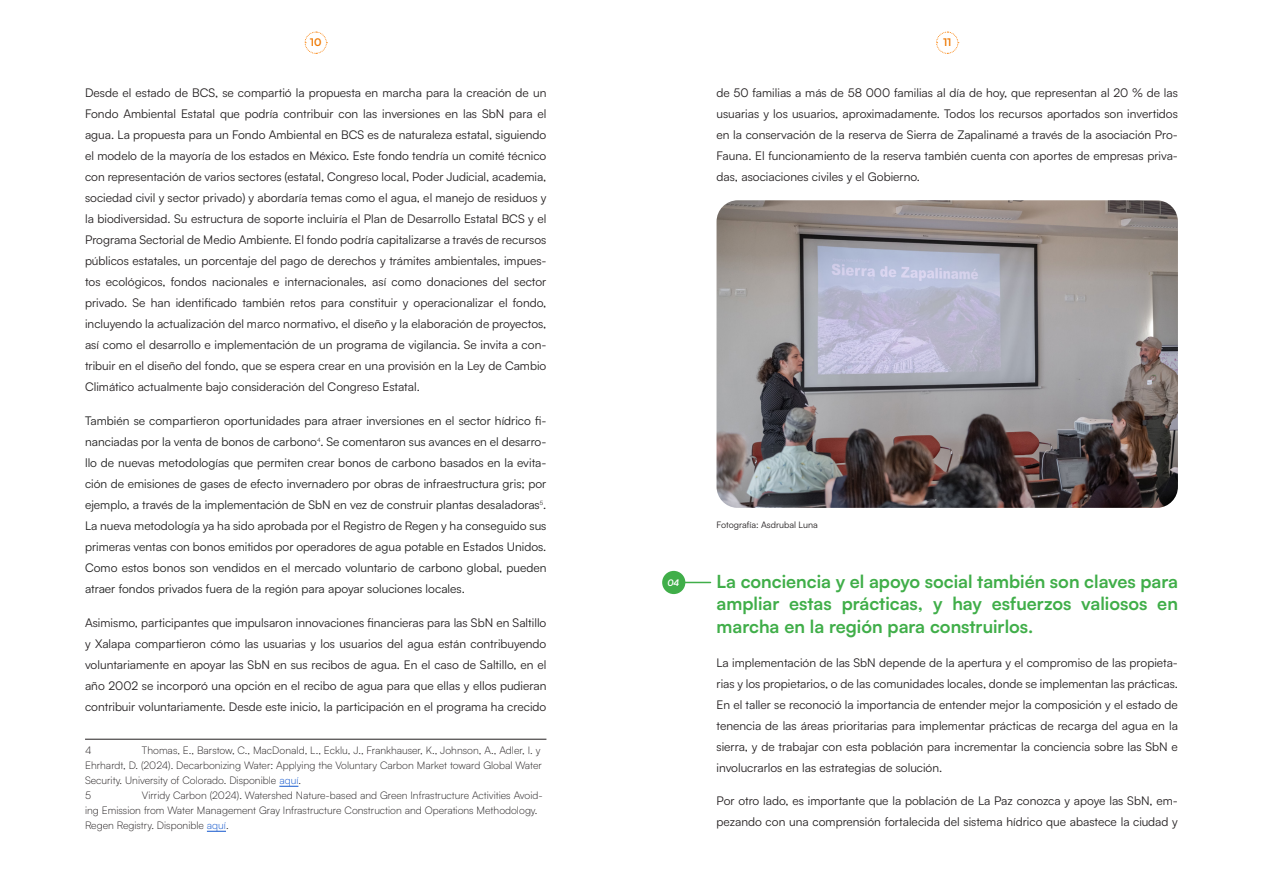
<style>
.page{position:relative;width:1263px;height:893px;background:#fff}
.page>*{position:absolute;margin:0;border:0;box-sizing:border-box;transform-origin:0 0}
.t1{font:700 18px/22.5px "Satoshi";color:#40ae49;text-align:justify}
.t2{font:12px/21px "Satoshi";color:#231f20;text-align:justify}
.t3{font:12px/21px "Satoshi";color:#1f1f1f;text-align:justify}
.t4{font:300 10.5px/15px "Satoshi";color:#231f20}
.t5{font:700 10.5px "Satoshi";color:#ee7b08}
.t6{font:9px "Satoshi";color:#231f20}
.t7{font:italic 700 9px "Satoshi";color:#fff}
.s1{color:#15c}
</style>
<div class="page">
<svg style="left:936px;top:31px;width:23px;height:23px"></svg>
<svg style="left:304px;top:31px;width:23px;height:23px"></svg>
<hr style="left:85px;top:739px;width:461px;height:1px;background:#231f20">
<svg style="left:279px;top:786px;width:19px;height:1px"></svg>
<svg style="left:207px;top:831px;width:19px;height:1px"></svg>
<img style="left:716px;top:200px;width:462px;height:308px">
<div style="left:662px;top:571px;width:23px;height:23px;background:#40ae49;border-radius:50%"></div>
<svg style="left:685px;top:582px;width:25px;height:1px"></svg>
<p class="t5" style="left:310px;top:34px;width:13px">10</p>
<p class="t5" style="left:943px;top:34px;width:10px">11</p>
<p class="t2" style="left:85px;top:82px;width:463px">Desde el estado de BCS, se compartió la propuesta en marcha para la creación de un Fondo Ambiental Estatal que podría contribuir con las inversiones en las SbN para el agua. La propuesta para un Fondo Ambiental en BCS es de naturaleza estatal, siguiendo el modelo de la mayoría de los estados en México. Este fondo tendría un comité técnico con representación de varios sectores (estatal, Congreso local, Poder Judicial, academia, sociedad civil y sector privado) y abordaría temas como el agua, el manejo de residuos y la biodiversidad. Su estructura de soporte incluiría el Plan de Desarrollo Estatal BCS y el Programa Sectorial de Medio Ambiente. El fondo podría capitalizarse a través de recursos públicos estatales, un porcentaje del pago de derechos y trámites ambientales, impues&shy;tos ecológicos, fondos nacionales e internacionales, así como donaciones del sector privado. Se han identificado también retos para constituir y operacionalizar el fondo, incluyendo la actualización del marco normativo, el diseño y la elaboración de proyectos, así como el desarrollo e implementación de un programa de vigilancia. Se invita a con&shy;tribuir en el diseño del fondo, que se espera crear en una provisión en la Ley de Cambio Climático actualmente bajo consideración del Congreso Estatal.</p>
<p class="t3" style="left:85px;top:410px;width:463px">También se compartieron oportunidades para atraer inversiones en el sector hídrico fi&shy;nanciadas por la venta de bonos de carbono<sup>4</sup>. Se comentaron sus avances en el desarro&shy;llo de nuevas metodologías que permiten crear bonos de carbono basados en la evita&shy;ción de emisiones de gases de efecto invernadero por obras de infraestructura gris; por ejemplo, a través de la implementación de SbN en vez de construir plantas desaladoras<sup>5</sup>.<br>La nueva metodología ya ha sido aprobada por el Registro de Regen y ha conseguido sus primeras ventas con bonos emitidos por operadores de agua potable en Estados Unidos.<br>Como estos bonos son vendidos en el mercado voluntario de carbono global, pueden atraer fondos privados fuera de la región para apoyar soluciones locales.</p>
<p class="t2" style="left:85px;top:611px;width:463px">Asimismo, participantes que impulsaron innovaciones financieras para las SbN en Saltillo y Xalapa compartieron cómo las usuarias y los usuarios del agua están contribuyendo voluntariamente en apoyar las SbN en sus recibos de agua. En el caso de Saltillo, en el año 2002 se incorporó una opción en el recibo de agua para que ellas y ellos pudieran contribuir voluntariamente. Desde este inicio, la participación en el programa ha crecido</p>
<p class="t4" style="left:85px;top:743px;width:8px">4</p>
<p class="t4" style="left:85px;top:743px;width:458px;text-indent:57px">Thomas, E., Barstow, C., MacDonald, L., Ecklu, J., Frankhauser, K., Johnson, A., Adler, I. y Ehrhardt, D. (2024). Decarbonizing Water: Applying the Voluntary Carbon Market toward Global Water Security. University of Colorado. Disponible <span class="s1">aquí</span>.<br>5</p>
<p class="t4" style="left:85px;top:788px;width:459px;text-indent:57px">Virridy Carbon (2024). Watershed Nature-based and Green Infrastructure Activities Avoid&shy;ing Emission from Water Management Gray Infrastructure Construction and Operations Methodology.<br>Regen Registry. Disponible <span class="s1">aquí</span>.</p>
<p class="t2" style="left:716px;top:82px;width:463px">de 50 familias a más de 58 000 familias al día de hoy, que representan al 20 % de las usuarias y los usuarios, aproximadamente. Todos los recursos aportados son invertidos en la conservación de la reserva de Sierra de Zapalinamé a través de la asociación Pro-Fauna. El funcionamiento de la reserva también cuenta con aportes de empresas priva&shy;das, asociaciones civiles y el Gobierno.</p>
<p class="t7" style="left:667px;top:576px;width:13px">04</p>
<p class="t6" style="left:716px;top:519px;width:103px">Fotografía: Asdrubal Luna</p>
<h1 class="t1" style="left:716px;top:569px;width:463px">La conciencia y el apoyo social también son claves para ampliar estas prácticas, y hay esfuerzos valiosos en marcha en la región para construirlos.</h1>
<p class="t2" style="left:716px;top:651px;width:463px">La implementación de las SbN depende de la apertura y el compromiso de las propieta&shy;rias y los propietarios, o de las comunidades locales, donde se implementan las prácticas.<br>En el taller se reconoció la importancia de entender mejor la composición y el estado de tenencia de las áreas prioritarias para implementar prácticas de recarga del agua en la sierra, y de trabajar con esta población para incrementar la conciencia sobre las SbN e involucrarlos en las estrategias de solución.</p>
<p class="t2" style="left:716px;top:790px;width:463px">Por otro lado, es importante que la población de La Paz conozca y apoye las SbN, em&shy;pezando con una comprensión fortalecida del sistema hídrico que abastece la ciudad y</p>
</div>
